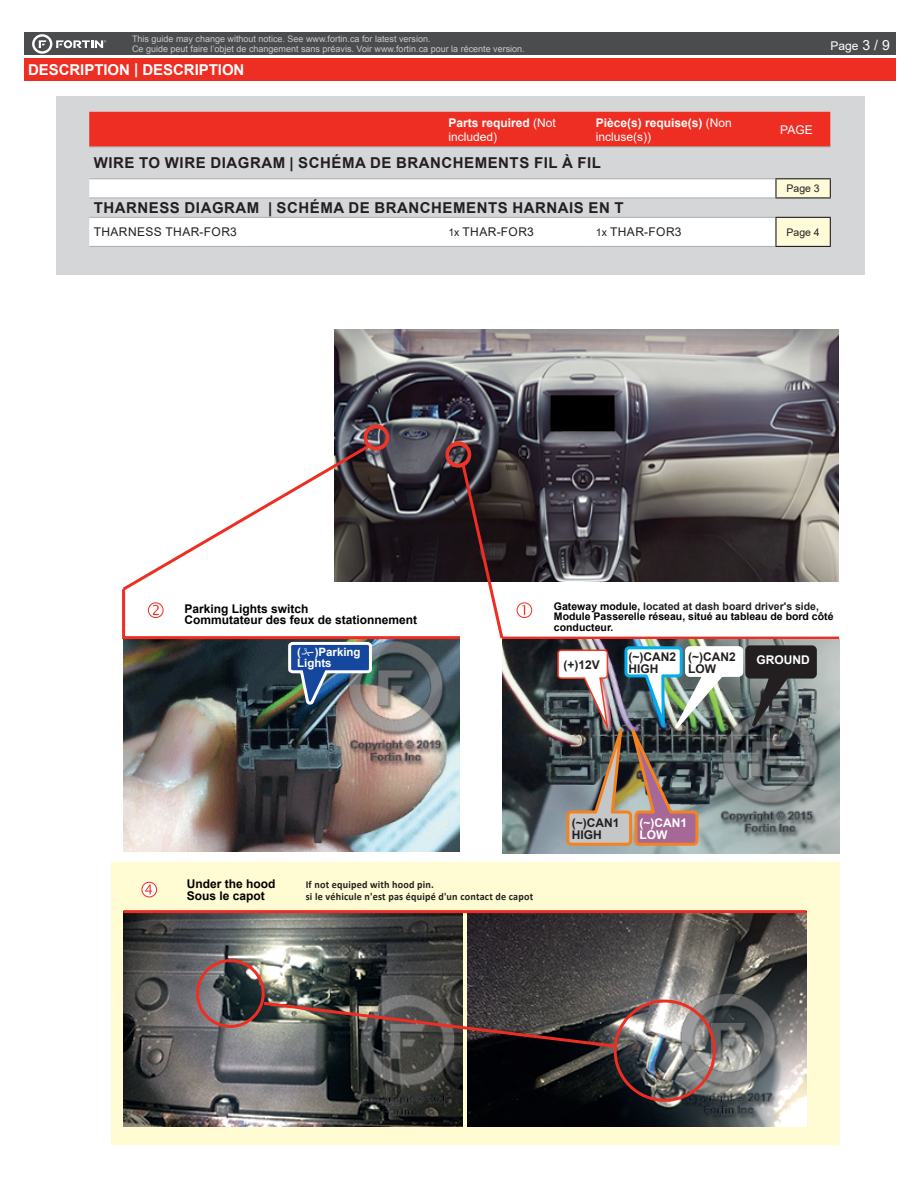
<style>
.page{position:relative;width:918px;height:1188px;background:#fff}
.page>*{position:absolute;margin:0;border:0;box-sizing:border-box;transform-origin:0 0}
.entretableau{font:700 15px "Arial";letter-spacing:.035em;color:#231f20}
.t1{font:700 15px "Arial";letter-spacing:-.005em;color:#fff}
.t2{font:700 12px/11.7px "Arial";color:#000001}
.entretableau-2{font:700 12px/14.4px "Arial";color:#fff}
.entretableau-3{font:12px "Arial";letter-spacing:.035em;color:#231f20}
.t3{font:700 12px/12px "Arial";color:#231f20}
.entretableau-4{font:12px "Arial";color:#fff}
.t4{font:700 11.55px/11.6px "Arial";color:#fff}
.t5{font:700 10.5px/10.5px "Arial";color:#000001}
.t6{font:700 10.5px/12.6px "Calibri";letter-spacing:.02em;color:#231f20;scale:.96 1}
.entretableau-5{font:10.5px "Arial";color:#231f20}
.t7{font:9px/9.8px "Arial";color:#c7c8ca}
.s1{font-size:13.95px}
.s2{font-weight:400}
.s3{font-size:10.5px}
.s4{color:#231f20}
</style>
<div class="page">
<div style="left:24px;top:33px;width:872px;height:22px;background:#4b4c4d"></div>
<div style="left:24px;top:58px;width:872px;height:23px;background:#ee2e22"></div>
<svg style="left:32px;top:34px;width:74px;height:20px"></svg>
<img style="left:124px;top:708px;width:336px;height:143px">
<div style="left:111px;top:862px;width:729px;height:283px;background:#fffbd2"></div>
<img style="left:335px;top:329px;width:504px;height:252px">
<svg style="left:517px;top:602px;width:15px;height:16px"></svg>
<hr style="left:502px;top:637px;width:337px;height:3px;background:#ee2e22">
<img style="left:503px;top:640px;width:337px;height:214px">
<svg style="left:141px;top:882px;width:16px;height:15px"></svg>
<img style="left:468px;top:913px;width:338px;height:213px">
<img style="left:124px;top:913px;width:338px;height:214px">
<hr style="left:124px;top:910px;width:682px;height:3px;background:#ee2e22">
<div style="left:196px;top:959px;width:69px;height:69px;border:3px solid #ee2e22;border-radius:50%"></div>
<div style="left:614px;top:1000px;width:102px;height:102px;border:3px solid #ee2e22;border-radius:50%"></div>
<svg style="left:261px;top:1000px;width:356px;height:49px;background:#564c49"></svg>
<img style="left:557px;top:644px;width:261px;height:203px">
<div style="left:56px;top:96px;width:808px;height:178px;background:#d5d6d8"></div>
<div style="left:89px;top:112px;width:741px;height:35px;background:#ee2e22"></div>
<svg style="left:89px;top:178px;width:686px;height:1px"></svg>
<svg style="left:89px;top:180px;width:686px;height:66px;fill:#fff"></svg>
<hr style="left:89px;top:147px;width:155px;height:1px;background:#acadb1">
<hr style="left:244px;top:147px;width:200px;height:1px;background:#acadb1">
<hr style="left:444px;top:147px;width:148px;height:1px;background:#acadb1">
<hr style="left:592px;top:147px;width:184px;height:1px;background:#acadb1">
<hr style="left:776px;top:147px;width:54px;height:1px;background:#acadb1">
<hr style="left:244px;top:179px;width:200px;height:1px;background:#acadb1">
<hr style="left:244px;top:198px;width:200px;height:1px;background:#acadb1">
<hr style="left:89px;top:217px;width:155px;height:1px;background:#acadb1">
<hr style="left:244px;top:217px;width:200px;height:1px;background:#acadb1">
<hr style="left:89px;top:246px;width:155px;height:1px;background:#acadb1">
<hr style="left:244px;top:246px;width:200px;height:1px;background:#acadb1">
<hr style="left:89px;top:179px;width:155px;height:1px;background:#acadb1">
<hr style="left:444px;top:179px;width:148px;height:1px;background:#acadb1">
<hr style="left:592px;top:179px;width:183px;height:1px;background:#acadb1">
<hr style="left:89px;top:198px;width:155px;height:1px;background:#acadb1">
<hr style="left:444px;top:198px;width:148px;height:1px;background:#acadb1">
<hr style="left:592px;top:198px;width:183px;height:1px;background:#acadb1">
<hr style="left:444px;top:217px;width:148px;height:1px;background:#acadb1">
<hr style="left:592px;top:217px;width:183px;height:1px;background:#acadb1">
<hr style="left:444px;top:246px;width:148px;height:1px;background:#acadb1">
<hr style="left:592px;top:246px;width:183px;height:1px;background:#acadb1">
<hr style="left:775px;top:178px;width:56px;height:1px;background:#231f20">
<svg style="left:775px;top:179px;width:56px;height:67px"></svg>
<hr style="left:775px;top:246px;width:56px;height:1px;background:#231f20">
<svg style="left:122px;top:424px;width:384px;height:284px"></svg>
<p class="t7" style="left:132px;top:34px;width:394px">This guide may change without notice. See www.fortin.ca for latest version.<br>Ce guide peut faire l’objet de changement sans préavis. Voir www.fortin.ca pour la récente version.</p>
<h1 class="t1" style="left:28px;top:59px;width:218px">DESCRIPTION | DESCRIPTION</h1>
<h2 class="entretableau-4" style="left:831px;top:38px;width:61px">Page <span class="s1">3 / 9</span></h2>
<p class="entretableau-2" style="left:448px;top:115px;width:109px">Parts required <span class="s2">(Not included)</span></p>
<p class="entretableau-2" style="left:596px;top:115px;width:138px">Pièce(s) requise(s) <span class="s2">(Non incluse(s))</span></p>
<p class="entretableau-4" style="left:780px;top:121px;width:34px">PAGE</p>
<p class="entretableau" style="left:94px;top:152px;width:509px">WIRE TO WIRE DIAGRAM | SCHÉMA DE BRANCHEMENTS FIL À FIL</p>
<p class="entretableau-5" style="left:787px;top:181px;width:35px">Page 3</p>
<p class="entretableau" style="left:94px;top:197px;width:532px">THARNESS DIAGRAM | SCHÉMA DE BRANCHEMENTS HARNAIS EN T</p>
<p class="entretableau-3" style="left:94px;top:224px;width:145px">THARNESS THAR-FOR3</p>
<p class="entretableau-3" style="left:448px;top:224px;width:87px"><span class="s3">1x</span> THAR-FOR3</p>
<p class="entretableau-3" style="left:596px;top:224px;width:87px"><span class="s3">1x</span> THAR-FOR3</p>
<p class="entretableau-5" style="left:787px;top:225px;width:35px">Page 4</p>
<p class="t2" style="left:184px;top:603px;width:234px">Parking Lights switch<br>Commutateur des feux de stationnement</p>
<p class="t4" style="left:297px;top:646px;width:65px">( )Parking<br>Lights</p>
<p class="t5" style="left:554px;top:601px;width:281px">Gateway module, <span class="s4">located at dash board driver's side,<br></span>Module Passerelle réseau, situé au tableau de bord côté conducteur.</p>
<p class="t3" style="left:563px;top:659px;width:38px">(+)12V</p>
<p class="t3" style="left:628px;top:651px;width:49px">(~)CAN2</p>
<p class="entretableau-2" style="left:756px;top:653px;width:55px">GROUND</p>
<p class="t3" style="left:628px;top:663px;width:31px">HIGH</p>
<p class="t3" style="left:688px;top:651px;width:49px">(~)CAN2<br>LOW</p>
<p class="t2" style="left:187px;top:878px;width:90px">Under the hood<br>Sous le capot</p>
<p class="t6" style="left:306px;top:878px;width:238px">If not equiped with hood pin.<br>si le véhicule n'est pas équipé d'un contact de capot</p>
<p class="t3" style="left:572px;top:817px;width:49px">(~)CAN1<br>HIGH</p>
<p class="entretableau-2" style="left:639px;top:817px;width:49px;line-height:12px">(~)CAN1<br>LOW</p>
</div>
